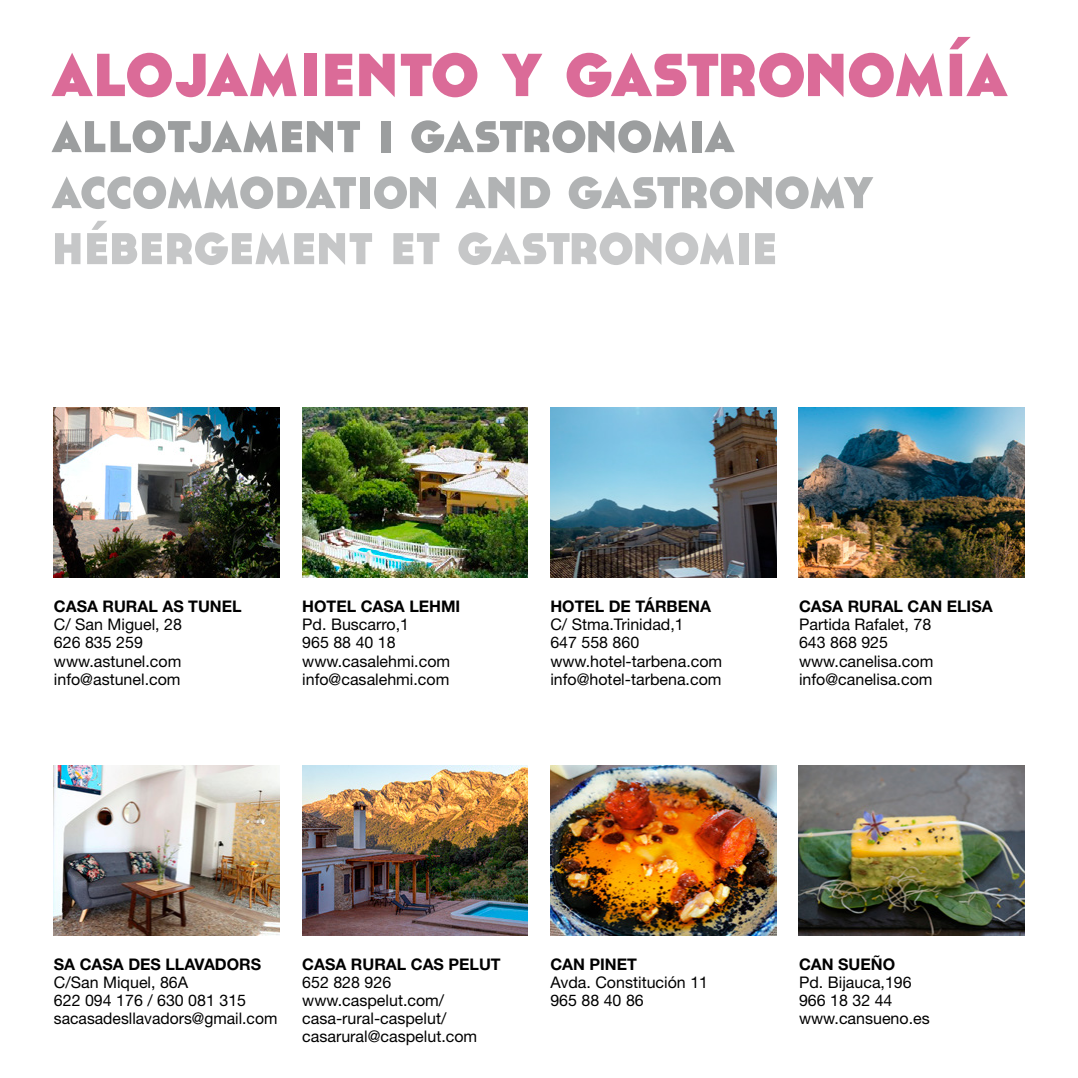
<style>
.page{position:relative;width:1078px;height:1078px;background:#fff}
.page>*{position:absolute;margin:0;border:0;box-sizing:border-box;transform-origin:0 0}
.t1{font:700 90px "Cassannet";color:#db6b98}
.t2{font:700 66px "Cassannet";letter-spacing:-.015em;color:#b1b3b4}
.t3{font:700 66px "Cassannet";color:#c6c7c8}
.t4{font:700 66px "Cassannet";color:#9c9e9f}
.t5{font:16px/18px "Helvetica Neue LT Std";color:#000}
.t6{font:700 16px "Helvetica Neue LT Std";color:#000}
</style>
<div class="page">
<img style="left:54px;top:407px;width:225px;height:170px">
<img style="left:54px;top:765px;width:225px;height:170px">
<img style="left:302px;top:407px;width:225px;height:170px">
<img style="left:302px;top:765px;width:225px;height:170px">
<img style="left:550px;top:407px;width:225px;height:170px">
<img style="left:550px;top:765px;width:225px;height:170px">
<img style="left:798px;top:407px;width:225px;height:170px">
<img style="left:798px;top:765px;width:225px;height:170px">
<h1 class="t1" style="left:52px;top:11px;width:957px">alojamiento y gastronomía</h1>
<h2 class="t4" style="left:52px;top:90px;width:684px">allotjament i gastronomia</h2>
<h2 class="t2" style="left:52px;top:146px;width:823px">accommodation and gastronomy</h2>
<h2 class="t3" style="left:52px;top:202px;width:726px">hébergement et gastronomie</h2>
<p class="t6" style="left:54px;top:596px;width:189px">CASA RURAL AS TUNEL</p>
<p class="t5" style="left:54px;top:615px;width:130px">C/ San Miguel, 28<br>626 835 259 www.astunel.com info@astunel.com</p>
<p class="t6" style="left:302px;top:596px;width:159px">HOTEL CASA LEHMI</p>
<p class="t5" style="left:302px;top:615px;width:149px">Pd. Buscarro,1<br>965 88 40 18 www.casalehmi.com info@casalehmi.com</p>
<p class="t6" style="left:550px;top:596px;width:162px">HOTEL DE TÁRBENA</p>
<p class="t5" style="left:550px;top:615px;width:173px">C/ Stma.Trinidad,1<br>647 558 860 www.hotel-tarbena.com info@hotel-tarbena.com</p>
<p class="t6" style="left:798px;top:596px;width:195px">CASA RURAL CAN ELISA</p>
<p class="t5" style="left:798px;top:615px;width:136px">Partida Rafalet, 78<br>643 868 925 www.canelisa.com info@canelisa.com</p>
<p class="t6" style="left:54px;top:954px;width:209px">SA CASA DES LLAVADORS</p>
<p class="t5" style="left:54px;top:972px;width:225px">C/San Miquel, 86A<br>622 094 176 / 630 081 315 sacasadesllavadors@gmail.com</p>
<p class="t6" style="left:302px;top:954px;width:200px">CASA RURAL CAS PELUT</p>
<p class="t5" style="left:302px;top:972px;width:176px">652 828 926 www.caspelut.com/ casa-rural-caspelut/ casarural@caspelut.com</p>
<p class="t6" style="left:550px;top:954px;width:88px">CAN PINET</p>
<p class="t5" style="left:550px;top:972px;width:159px">Avda. Constitución 11<br>965 88 40 86</p>
<p class="t6" style="left:798px;top:954px;width:98px">CAN SUEÑO</p>
<p class="t5" style="left:798px;top:972px;width:132px">Pd. Bijauca,196<br>966 18 32 44 www.cansueno.es</p>
</div>
